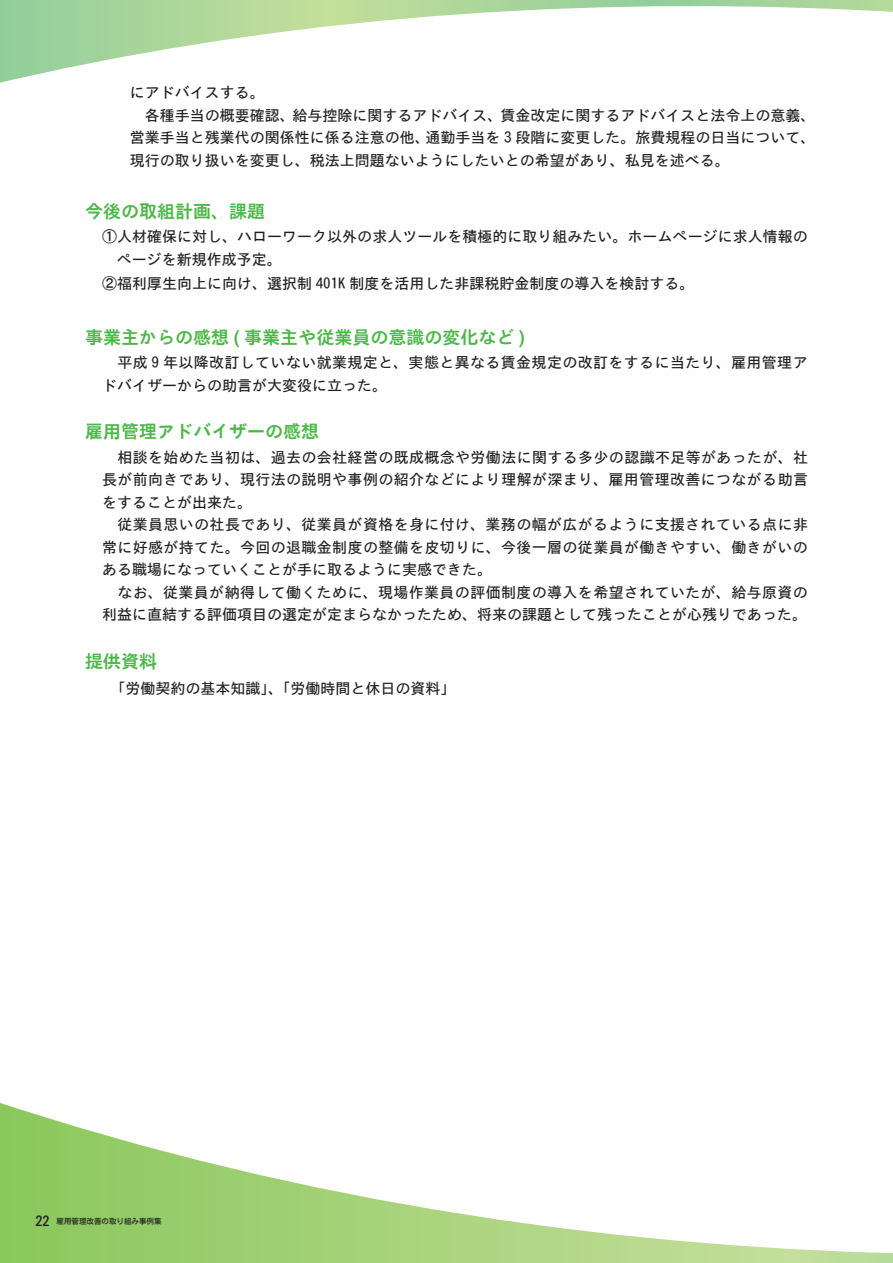
<style>
.page{position:relative;width:893px;height:1263px;background:#fff}
.page>*{position:absolute;margin:0;border:0;box-sizing:border-box;transform-origin:0 0}
.t1{font:18px "TB Goth B 90 msp RKSJ H";color:#4cb848}
.t2{font:15px/22.5px "TB Goth M 90 ms RKSJ H";letter-spacing:.025em;color:#231f20}
.t3{font:15px/22.5px "TB Goth M 90 ms RKSJ H";color:#231f20}
.t4{font:7.5px "Motoya Cedar W4 90 msp RKSJ H";color:#231f20}
.s1{font-size:13.8px}
</style>
<div class="page">
<svg style="left:0;top:0;width:893px;height:83px"></svg>
<svg style="left:0;top:1103px;width:893px;height:160px"></svg>
<p class="t3" style="left:130px;top:82px;width:687px">にアドバイスする。<br>　各種手当の概要確認、給与控除に関するアドバイス、賃金改定に関するアドバイスと法令上の意義、営業手当と残業代の関係性に係る注意の他、通勤手当を 3 段階に変更した。旅費規程の日当について、現行の取り扱いを変更し、税法上問題ないようにしたいとの希望があり、私見を述べる。</p>
<p class="t1" style="left:85px;top:202px;width:181px">今後の取組計画、課題</p>
<p class="t3" style="left:117px;top:226px;width:692px;text-indent:-15px">①人材確保に対し、ハローワーク以外の求人ツールを積極的に取り組みたい。ホームページに求人情報のページを新規作成予定。</p>
<p class="t3" style="left:102px;top:272px;width:594px">②福利厚生向上に向け、選択制 401K 制度を活用した非課税貯金制度の導入を検討する。</p>
<p class="t1" style="left:85px;top:328px;width:442px">事業主からの感想 ( 事業主や従業員の意識の変化など )</p>
<p class="t2" style="left:102px;top:352px;width:707px">　平成 9 年以降改訂していない就業規定と、実態と異なる賃金規定の改訂をするに当たり、雇用管理アドバイザーからの助言が大変役に立った。</p>
<p class="t1" style="left:85px;top:423px;width:235px">雇用管理アドバイザーの感想</p>
<p class="t2" style="left:102px;top:446px;width:707px">　相談を始めた当初は、過去の会社経営の既成概念や労働法に関する多少の認識不足等があったが、社長が前向きであり、現行法の説明や事例の紹介などにより理解が深まり、雇用管理改善につながる助言をすることが出来た。<br>　従業員思いの社長であり、従業員が資格を身に付け、業務の幅が広がるように支援されている点に非常に好感が持てた。今回の退職金制度の整備を皮切りに、今後一層の従業員が働きやすい、働きがいのある職場になっていくことが手に取るように実感できた。<br>　なお、従業員が納得して働くために、現場作業員の評価制度の導入を希望されていたが、給与原資の利益に直結する評価項目の選定が定まらなかったため、将来の課題として残ったことが心残りであった。</p>
<p class="t1" style="left:85px;top:652px;width:73px">提供資料</p>
<p class="t3" style="left:103px;top:677px;width:354px">　「労働契約の基本知識」、「労働時間と休日の資料」</p>
<p class="t4" style="left:36px;top:1218px;width:128px"><span class="s1">22</span> 雇用管理改善の取り組み事例集</p>
</div>
